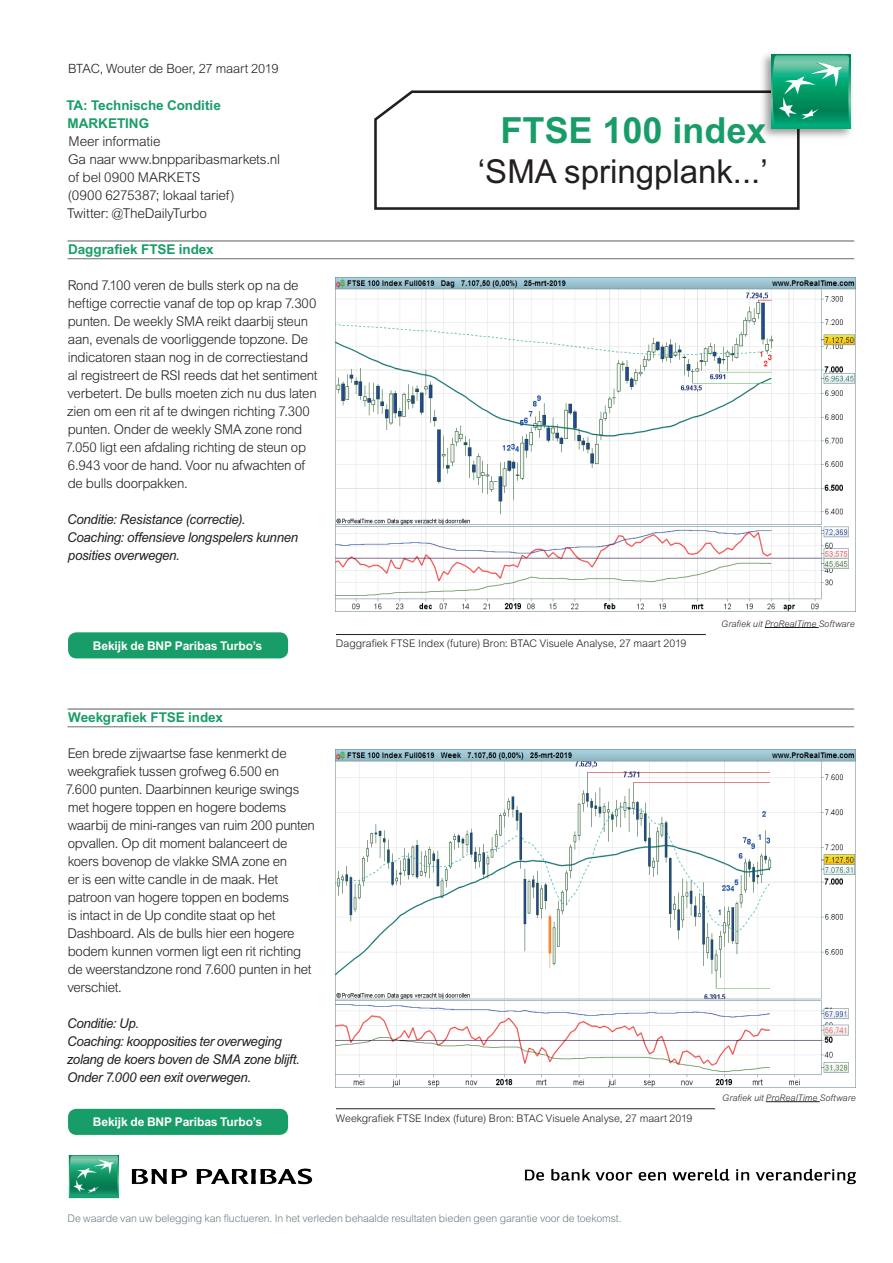
<style>
.page{position:relative;width:893px;height:1263px;background:#fff}
.page>*{position:absolute;margin:0;border:0;box-sizing:border-box;transform-origin:0 0}
.t1{font:700 36px "Arial MT Std";color:#199d68}
.t2{font:33px "Arial MT Std";color:#231f20}
.t3{font:300 13.5px/18px "Arial MT Std";letter-spacing:-.02em;color:#231f20}
.t4{font:italic 13.5px/18px "Arial MT Std";letter-spacing:-.02em;color:#231f20}
.t5{font:700 13.5px/18px "Arial MT Std";letter-spacing:-.005em;color:#199d68}
.t6{font:300 12.75px "Arial MT Std";letter-spacing:-.01em;color:#231f20}
.t7{font:700 12px "Arial MT Std";letter-spacing:-.01em;color:#fff}
.t8{font:300 10.5px "Arial MT Std";color:#231f20}
.t9{font:300 10.5px "Arial MT Std";letter-spacing:-.01em;color:#6f7e85}
.t10{font:italic 300 9px "Arial MT Std";letter-spacing:.005em;color:#231f20}
</style>
<div class="page">
<hr style="left:68px;top:240px;width:786px;height:2px;background:#6c6d70">
<hr style="left:68px;top:258px;width:786px;height:1px;background:#6c6d70">
<hr style="left:68px;top:708px;width:786px;height:2px;background:#6c6d70">
<hr style="left:68px;top:726px;width:786px;height:1px;background:#6c6d70">
<img style="left:336px;top:278px;width:519px;height:333px">
<img style="left:336px;top:749px;width:519px;height:338px">
<hr style="left:336px;top:634px;width:370px;height:1px;background:#231f20">
<hr style="left:336px;top:1108px;width:379px;height:1px;background:#231f20">
<div style="left:68px;top:632px;width:220px;height:26px;background:#199d68;border-radius:9px"></div>
<div style="left:68px;top:1109px;width:220px;height:26px;background:#199d68;border-radius:9px"></div>
<svg style="left:374px;top:90px;width:426px;height:120px"></svg>
<img style="left:756px;top:54px;width:96px;height:88px">
<svg style="left:771px;top:54px;width:80px;height:74px"></svg>
<svg style="left:772px;top:55px;width:77px;height:71px;background:#2cab81"></svg>
<hr style="left:765px;top:627px;width:54px;height:1px;background:#231f20">
<hr style="left:766px;top:1101px;width:54px;height:1px;background:#231f20">
<img style="left:525px;top:1168px;width:331px;height:17px">
<img style="left:68px;top:1155px;width:245px;height:44px">
<p class="t6" style="left:68px;top:62px;width:212px">BTAC, Wouter de Boer, 27 maart 2019</p>
<p class="t5" style="left:66px;top:96px;width:156px">TA: Technische Conditie<br>MARKETING</p>
<p class="t3" style="left:67px;top:133px;width:214px">Meer informatie<br>Ga naar www.bnpparibasmarkets.nl of bel 0900 MARKETS<br>(0900 6275387; lokaal tarief)<br>Twitter: @TheDailyTurbo</p>
<p class="t5" style="left:68px;top:240px;width:147px">Daggrafiek FTSE index</p>
<p class="t3" style="left:66px;top:277px;width:253px">Rond 7.100 veren de bulls sterk op na de heftige correctie vanaf de top op krap 7.300 punten. De weekly SMA reikt daarbij steun aan, evenals de voorliggende topzone. De indicatoren staan nog in de correctiestand al registreert de RSI reeds dat het sentiment verbetert. De bulls moeten zich nu dus laten zien om een rit af te dwingen richting 7.300 punten. Onder de weekly SMA zone rond 7.050 ligt een afdaling richting de steun op 6.943 voor de hand. Voor nu afwachten of de bulls doorpakken.</p>
<p class="t4" style="left:67px;top:510px;width:233px">Conditie: Resistance (correctie).<br>Coaching: offensieve longspelers kunnen posities overwegen.</p>
<h1 class="t1" style="left:500px;top:109px;width:268px">FTSE 100 index</h1>
<h2 class="t2" style="left:478px;top:152px;width:291px">‘SMA springplank...’</h2>
<p class="t7" style="left:93px;top:639px;width:171px">Bekijk de BNP Paribas Turbo’s</p>
<p class="t8" style="left:336px;top:638px;width:352px">Daggrafiek FTSE Index (future) Bron: BTAC Visuele Analyse, 27 maart 2019</p>
<p class="t10" style="left:721px;top:618px;width:135px">Grafiek uit ProRealTime Software</p>
<p class="t5" style="left:68px;top:708px;width:156px">Weekgrafiek FTSE index</p>
<p class="t3" style="left:66px;top:744px;width:250px">Een brede zijwaartse fase kenmerkt de weekgrafiek tussen grofweg 6.500 en<br>7.600 punten. Daarbinnen keurige swings met hogere toppen en hogere bodems waarbij de mini-ranges van ruim 200 punten opvallen. Op dit moment balanceert de koers bovenop de vlakke SMA zone en<br>er is een witte candle in de maak. Het patroon van hogere toppen en bodems<br>is intact in de Up condite staat op het Dashboard. Als de bulls hier een hogere bodem kunnen vormen ligt een rit richting de weerstandzone rond 7.600 punten in het verschiet.</p>
<p class="t4" style="left:67px;top:1014px;width:234px">Conditie: Up.<br>Coaching: koopposities ter overweging zolang de koers boven de SMA zone blijft.<br>Onder 7.000 een exit overwegen.</p>
<p class="t7" style="left:93px;top:1115px;width:171px">Bekijk de BNP Paribas Turbo’s</p>
<p class="t8" style="left:336px;top:1112px;width:358px">Weekgrafiek FTSE Index (future) Bron: BTAC Visuele Analyse, 27 maart 2019</p>
<p class="t10" style="left:722px;top:1092px;width:135px">Grafiek uit ProRealTime Software</p>
<p class="t9" style="left:68px;top:1212px;width:556px">De waarde van uw belegging kan fluctueren. In het verleden behaalde resultaten bieden geen garantie voor de toekomst.</p>
</div>
